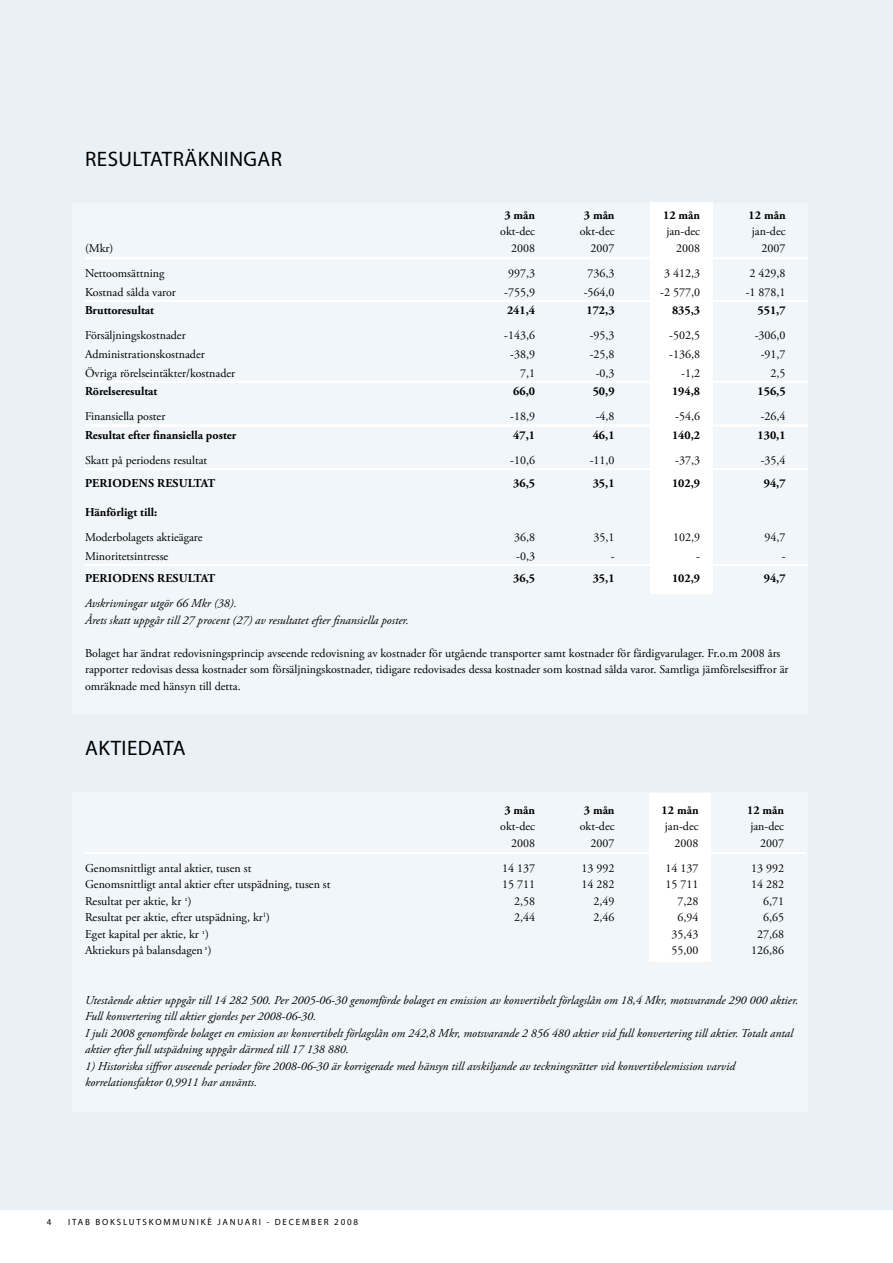
<style>
.page{position:relative;width:893px;height:1263px;background:#fff}
.page>*{position:absolute;margin:0;border:0;box-sizing:border-box;transform-origin:0 0}
.t1{font:21px "Myriad Pro";letter-spacing:.02em;color:#000}
.t2{font:12px/16.5px "Adobe Garamond Pro";color:#000}
.t3{font:italic 12px/16.5px "Adobe Garamond Pro";color:#000}
.t4{font:700 12px "Adobe Garamond Pro";color:#000}
.t5{font:9px "Myriad Pro";letter-spacing:.2em;color:#000}
</style>
<div class="page">
<div style="left:0;top:0;width:893px;height:1209px;background:#e9f1f6"></div>
<div style="left:72px;top:203px;width:736px;height:511px;background:#f0f6f9"></div>
<div style="left:72px;top:793px;width:736px;height:319px;background:#f0f6f9"></div>
<div style="left:649px;top:793px;width:62px;height:169px;background:#fff"></div>
<div style="left:649px;top:203px;width:63px;height:391px;background:#fff"></div>
<hr style="left:85px;top:257px;width:723px;height:2px;background:#fff">
<hr style="left:85px;top:300px;width:723px;height:2px;background:#fff">
<hr style="left:85px;top:381px;width:723px;height:2px;background:#fff">
<hr style="left:85px;top:424px;width:723px;height:3px;background:#fff">
<hr style="left:85px;top:468px;width:723px;height:2px;background:#fff">
<hr style="left:85px;top:564px;width:723px;height:2px;background:#fff">
<hr style="left:85px;top:852px;width:721px;height:2px;background:#fff">
<h1 class="t1" style="left:85px;top:146px;width:24px">Resultatr</h1>
<h1 class="t1" style="left:185px;top:146px;width:27px">äkningar</h1>
<p class="t4" style="left:504px;top:208px;width:32px">3 mån</p>
<p class="t4" style="left:584px;top:208px;width:32px">3 mån</p>
<p class="t4" style="left:663px;top:208px;width:38px">12 mån</p>
<p class="t4" style="left:749px;top:208px;width:38px">12 mån</p>
<p class="t2" style="left:500px;top:224px;width:36px">okt-dec</p>
<p class="t2" style="left:580px;top:224px;width:36px">okt-dec</p>
<p class="t2" style="left:666px;top:224px;width:35px">jan-dec</p>
<p class="t2" style="left:752px;top:224px;width:35px">jan-dec</p>
<p class="t2" style="left:85px;top:240px;width:30px">(Mkr)</p>
<p class="t2" style="left:511px;top:240px;width:25px">2008</p>
<p class="t2" style="left:591px;top:240px;width:25px">2007</p>
<p class="t2" style="left:676px;top:240px;width:25px">2008</p>
<p class="t2" style="left:762px;top:240px;width:25px">2007</p>
<p class="t2" style="left:85px;top:265px;width:81px">Nettoomsättning</p>
<p class="t2" style="left:508px;top:265px;width:28px">997,3</p>
<p class="t2" style="left:588px;top:265px;width:28px">736,3</p>
<p class="t2" style="left:664px;top:265px;width:37px">3 412,3</p>
<p class="t2" style="left:750px;top:265px;width:37px">2 429,8</p>
<p class="t2" style="left:85px;top:284px;width:92px">Kostnad sålda varor</p>
<p class="t2" style="left:504px;top:284px;width:32px">-755,9</p>
<p class="t2" style="left:584px;top:284px;width:32px">-564,0</p>
<p class="t2" style="left:660px;top:284px;width:41px">-2 577,0</p>
<p class="t2" style="left:746px;top:284px;width:41px">-1 878,1</p>
<p class="t4" style="left:85px;top:303px;width:71px">Bruttoresultat</p>
<p class="t4" style="left:507px;top:303px;width:30px">241,4</p>
<p class="t4" style="left:586px;top:303px;width:30px">172,3</p>
<p class="t4" style="left:672px;top:303px;width:30px">835,3</p>
<p class="t4" style="left:757px;top:303px;width:30px">551,7</p>
<p class="t2" style="left:85px;top:328px;width:102px">Försäljningskostnader</p>
<p class="t2" style="left:504px;top:328px;width:32px">-143,6</p>
<p class="t2" style="left:590px;top:328px;width:26px">-95,3</p>
<p class="t2" style="left:669px;top:328px;width:32px">-502,5</p>
<p class="t2" style="left:755px;top:328px;width:32px">-306,0</p>
<p class="t2" style="left:85px;top:346px;width:121px">Administrationskostnader</p>
<p class="t2" style="left:510px;top:346px;width:26px">-38,9</p>
<p class="t2" style="left:590px;top:346px;width:26px">-25,8</p>
<p class="t2" style="left:669px;top:346px;width:32px">-136,8</p>
<p class="t2" style="left:761px;top:346px;width:26px">-91,7</p>
<p class="t2" style="left:85px;top:365px;width:152px">Övriga rörelseintäkter/kostnader</p>
<p class="t2" style="left:520px;top:365px;width:16px">7,1</p>
<p class="t2" style="left:596px;top:365px;width:20px">-0,3</p>
<p class="t2" style="left:681px;top:365px;width:20px">-1,2</p>
<p class="t2" style="left:771px;top:365px;width:16px">2,5</p>
<p class="t4" style="left:85px;top:384px;width:74px">Rörelseresultat</p>
<p class="t4" style="left:513px;top:384px;width:23px">66,0</p>
<p class="t4" style="left:593px;top:384px;width:23px">50,9</p>
<p class="t4" style="left:672px;top:384px;width:30px">194,8</p>
<p class="t4" style="left:757px;top:384px;width:30px">156,5</p>
<p class="t2" style="left:85px;top:408px;width:82px">Finansiella poster</p>
<p class="t2" style="left:510px;top:408px;width:26px">-18,9</p>
<p class="t2" style="left:596px;top:408px;width:20px">-4,8</p>
<p class="t2" style="left:675px;top:408px;width:26px">-54,6</p>
<p class="t2" style="left:761px;top:408px;width:26px">-26,4</p>
<p class="t4" style="left:85px;top:428px;width:153px">Resultat efter finansiella poster</p>
<p class="t4" style="left:513px;top:428px;width:23px">47,1</p>
<p class="t4" style="left:593px;top:428px;width:23px">46,1</p>
<p class="t4" style="left:672px;top:428px;width:30px">140,2</p>
<p class="t4" style="left:757px;top:428px;width:30px">130,1</p>
<p class="t2" style="left:85px;top:452px;width:124px">Skatt på periodens resultat</p>
<p class="t2" style="left:510px;top:452px;width:26px">-10,6</p>
<p class="t2" style="left:590px;top:452px;width:26px">-11,0</p>
<p class="t2" style="left:675px;top:452px;width:26px">-37,3</p>
<p class="t2" style="left:761px;top:452px;width:26px">-35,4</p>
<p class="t4" style="left:85px;top:476px;width:132px">PERIODENS res ultat</p>
<p class="t4" style="left:513px;top:476px;width:23px">36,5</p>
<p class="t4" style="left:593px;top:476px;width:23px">35,1</p>
<p class="t4" style="left:672px;top:476px;width:30px">102,9</p>
<p class="t4" style="left:764px;top:476px;width:23px">94,7</p>
<p class="t4" style="left:85px;top:505px;width:74px">Hänförligt till:</p>
<p class="t2" style="left:85px;top:529px;width:119px">Moderbolagets aktieägare</p>
<p class="t2" style="left:514px;top:529px;width:22px">36,8</p>
<p class="t2" style="left:594px;top:529px;width:22px">35,1</p>
<p class="t2" style="left:673px;top:529px;width:28px">102,9</p>
<p class="t2" style="left:765px;top:529px;width:22px">94,7</p>
<p class="t2" style="left:85px;top:548px;width:85px">Minoritetsintresse</p>
<p class="t2" style="left:516px;top:548px;width:20px">-0,3</p>
<p class="t2" style="left:611px;top:548px;width:5px">-</p>
<p class="t2" style="left:696px;top:548px;width:5px">-</p>
<p class="t2" style="left:782px;top:548px;width:5px">-</p>
<p class="t4" style="left:85px;top:572px;width:132px">PERIODENS res ultat</p>
<p class="t4" style="left:513px;top:572px;width:23px">36,5</p>
<p class="t4" style="left:593px;top:572px;width:23px">35,1</p>
<p class="t4" style="left:672px;top:572px;width:30px">102,9</p>
<p class="t4" style="left:764px;top:572px;width:23px">94,7</p>
<p class="t3" style="left:85px;top:596px;width:325px">Avskrivningar utgör 66 Mkr (38).<br>Årets skatt uppgår till 27 procent (27) av resultatet efter finansiella poster.</p>
<p class="t2" style="left:85px;top:645px;width:705px">Bolaget har ändrat redovisningsprincip avseende redovisning av kostnader för utgående transporter samt kostnader för färdigvarulager. Fr.o.m 2008 års rapporter redovisas dessa kostnader som försäljningskostnader, tidigare redovisades dessa kostnader som kostnad sålda varor. Samtliga jämförelsesiffror är omräknade med hänsyn till detta.</p>
<h1 class="t1" style="left:85px;top:735px;width:102px">AKTIEDATA</h1>
<p class="t4" style="left:504px;top:803px;width:32px">3 mån</p>
<p class="t4" style="left:584px;top:803px;width:32px">3 mån</p>
<p class="t4" style="left:662px;top:803px;width:38px">12 mån</p>
<p class="t4" style="left:747px;top:803px;width:38px">12 mån</p>
<p class="t2" style="left:500px;top:819px;width:36px">okt-dec</p>
<p class="t2" style="left:580px;top:819px;width:36px">okt-dec</p>
<p class="t2" style="left:665px;top:819px;width:35px">jan-dec</p>
<p class="t2" style="left:750px;top:819px;width:35px">jan-dec</p>
<p class="t2" style="left:511px;top:835px;width:25px">2008</p>
<p class="t2" style="left:591px;top:835px;width:25px">2007</p>
<p class="t2" style="left:675px;top:835px;width:25px">2008</p>
<p class="t2" style="left:760px;top:835px;width:25px">2007</p>
<p class="t2" style="left:85px;top:860px;width:168px">Genomsnittligt antal aktier, tusen st</p>
<p class="t2" style="left:502px;top:860px;width:34px">14 137</p>
<p class="t2" style="left:582px;top:860px;width:34px">13 992</p>
<p class="t2" style="left:666px;top:860px;width:34px">14 137</p>
<p class="t2" style="left:751px;top:860px;width:34px">13 992</p>
<p class="t2" style="left:85px;top:877px;width:247px">Genomsnittligt antal aktier efter utspädning, tusen st</p>
<p class="t2" style="left:502px;top:877px;width:34px">15 711</p>
<p class="t2" style="left:582px;top:877px;width:34px">14 282</p>
<p class="t2" style="left:666px;top:877px;width:34px">15 711</p>
<p class="t2" style="left:751px;top:877px;width:34px">14 282</p>
<p class="t2" style="left:85px;top:893px;width:108px">Resultat per aktie, kr <sup>1</sup>)</p>
<p class="t2" style="left:514px;top:893px;width:22px">2,58</p>
<p class="t2" style="left:594px;top:893px;width:22px">2,49</p>
<p class="t2" style="left:678px;top:893px;width:22px">7,28</p>
<p class="t2" style="left:763px;top:893px;width:22px">6,71</p>
<p class="t2" style="left:85px;top:910px;width:187px">Resultat per aktie, efter utspädning, kr<sup>1</sup>)</p>
<p class="t2" style="left:514px;top:910px;width:22px">2,44</p>
<p class="t2" style="left:594px;top:910px;width:22px">2,46</p>
<p class="t2" style="left:678px;top:910px;width:22px">6,94</p>
<p class="t2" style="left:763px;top:910px;width:23px">6,65</p>
<p class="t2" style="left:85px;top:926px;width:126px">Eget kapital per aktie, kr <sup>1</sup>)</p>
<p class="t2" style="left:672px;top:926px;width:28px">35,43</p>
<p class="t2" style="left:757px;top:926px;width:28px">27,68</p>
<p class="t2" style="left:85px;top:943px;width:128px">Aktiekurs på balansdagen <sup>1</sup>)</p>
<p class="t2" style="left:672px;top:943px;width:28px">55,00</p>
<p class="t2" style="left:751px;top:943px;width:35px">126,86</p>
<p class="t3" style="left:85px;top:992px;width:715px">Utestående aktier uppgår till 14 282 500. Per 2005-06-30 genomförde bolaget en emission av konvertibelt förlagslån om 18,4 Mkr, motsvarande 290 000 aktier.<br>Full konvertering till aktier gjordes per 2008-06-30.<br>I juli 2008 genomförde bolaget en emission av konvertibelt förlagslån om 242,8 Mkr, motsvarande 2 856 480 aktier vid full konvertering till aktier. Totalt antal aktier efter full utspädning uppgår därmed till 17 138 880.</p>
<p class="t3" style="left:85px;top:1058px;width:652px">1) Historiska siffror avseende perioder före 2008-06-30 är korrigerade med hänsyn till avskiljande av teckningsrätter vid konvertibelemission varvid korrelationsfaktor 0,9911 har använts.</p>
<p class="t5" style="left:47px;top:1216px;width:6px">4</p>
<p class="t5" style="left:68px;top:1216px;width:291px">ITAB BOKSLUTSKOMMUNIKÈ JANUARI - DECEMBER 2008</p>
</div>
